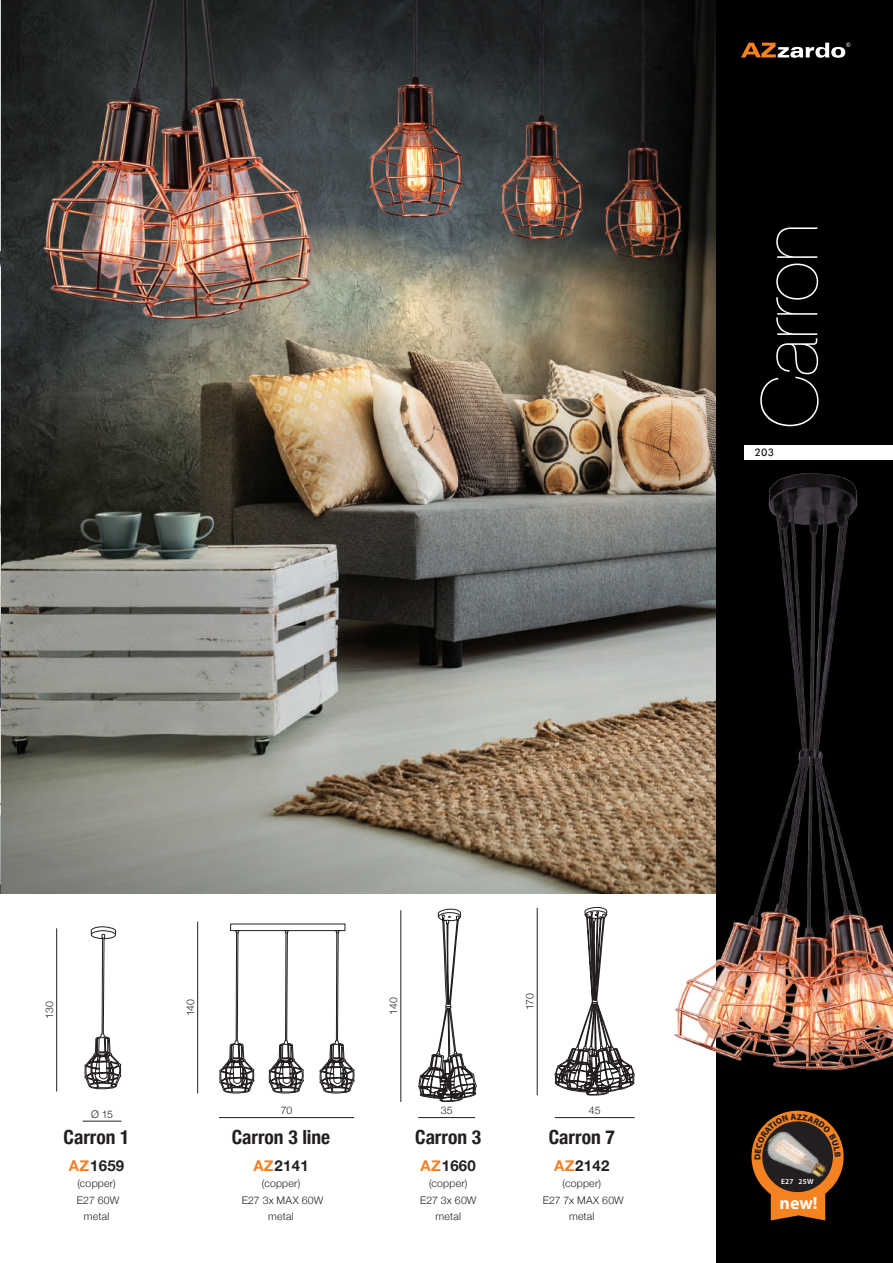
<style>
.page{position:relative;width:893px;height:1263px;background:#fff}
.page>*{position:absolute;margin:0;border:0;box-sizing:border-box;transform-origin:0 0}
.t1{font:200 78px "Helvetica Neue";color:#fff}
.t2{font:700 condensed 19.5px "Helvetica Neue";color:#231f20}
.t3{font:700 17.85px "Myriad Pro";color:#fff}
.t4{font:700 15px "Helvetica Neue";letter-spacing:.02em;color:#231f20}
.t5{font:300 10.5px/16.5px "Helvetica Neue";letter-spacing:.02em;color:#231f20;text-align:center}
.t6{font:10.5px "Futura Md EU";color:#231f20}
.t7{font:900 8.7px "Myriad Pro";color:#231f20}
.t8{font:600 7.5px "Myriad Pro";letter-spacing:.04em;color:#fff}
.s1{color:#f58124}
</style>
<div class="page">
<img style="left:0;top:0;width:716px;height:893px">
<div style="left:716px;top:0;width:177px;height:1263px;background:#000"></div>
<div style="left:744px;top:445px;width:149px;height:14px;background:#fff"></div>
<svg style="left:741px;top:43px;width:109px;height:15px"></svg>
<svg style="left:84px;top:926px;width:38px;height:163px"></svg>
<svg style="left:418px;top:908px;width:59px;height:194px"></svg>
<svg style="left:555px;top:907px;width:80px;height:188px"></svg>
<svg style="left:219px;top:924px;width:136px;height:169px"></svg>
<hr style="left:56px;top:928px;width:1px;height:163px;background:#231f20">
<hr style="left:401px;top:910px;width:1px;height:192px;background:#231f20">
<hr style="left:537px;top:908px;width:1px;height:187px;background:#231f20">
<hr style="left:197px;top:922px;width:1px;height:171px;background:#231f20">
<hr style="left:83px;top:1121px;width:39px;height:1px;background:#231f20">
<hr style="left:418px;top:1117px;width:57px;height:1px;background:#231f20">
<hr style="left:555px;top:1117px;width:80px;height:1px;background:#231f20">
<hr style="left:219px;top:1117px;width:135px;height:1px;background:#231f20">
<div style="left:751px;top:1111px;width:93px;height:92px;border:11px solid #f58220;border-radius:50%"></div>
<img style="left:755px;top:1157px;width:84px;height:40px">
<svg style="left:771px;top:1193px;width:54px;height:27px"></svg>
<img style="left:664px;top:459px;width:229px;height:612px">
<svg style="left:755px;top:1114px;width:86px;height:43px;background:#885f3c"></svg>
<h1 class="t1" style="left:729px;top:428px;width:207px;rotate:-90deg">Carron</h1>
<p class="t6" style="left:755px;top:446px;width:21px">203</p>
<p class="t5" style="left:40px;top:1018px;width:19px;rotate:-90deg">130</p>
<p class="t5" style="left:384px;top:1015px;width:19px;rotate:-90deg">140</p>
<p class="t5" style="left:521px;top:1010px;width:18px;rotate:-90deg">170</p>
<p class="t5" style="left:181px;top:1016px;width:19px;rotate:-90deg">140</p>
<p class="t5" style="left:91px;top:1105px;width:23px">Ø 15</p>
<p class="t5" style="left:281px;top:1101px;width:13px">70</p>
<p class="t5" style="left:441px;top:1101px;width:13px">35</p>
<p class="t5" style="left:589px;top:1101px;width:13px">45</p>
<h2 class="t2" style="left:64px;top:1121px;width:67px">Carron 1</h2>
<h3 class="t4" style="left:69px;top:1153px;width:57px"><span class="s1">AZ</span> 1659</h3>
<p class="t5" style="left:77px;top:1174px;width:44px">(copper)<br>E27 60W metal</p>
<h2 class="t2" style="left:232px;top:1121px;width:100px">Carron 3 line</h2>
<h3 class="t4" style="left:253px;top:1154px;width:57px"><span class="s1">AZ</span> 2141</h3>
<p class="t5" style="left:242px;top:1175px;width:83px">(copper)<br>E27 3x MAX 60W metal</p>
<h2 class="t2" style="left:415px;top:1121px;width:67px">Carron 3</h2>
<h3 class="t4" style="left:421px;top:1153px;width:57px"><span class="s1">AZ</span> 1660</h3>
<p class="t5" style="left:420px;top:1174px;width:58px">(copper)<br>E27 3x 60W metal</p>
<h2 class="t2" style="left:549px;top:1121px;width:67px">Carron 7</h2>
<h3 class="t4" style="left:554px;top:1154px;width:57px"><span class="s1">AZ</span> 2142</h3>
<p class="t5" style="left:543px;top:1175px;width:83px">(copper)<br>E27 7x MAX 60W metal</p>
<p class="t7" style="left:752px;top:1160px;width:8px;rotate:-90deg">D</p>
<p class="t8" style="left:781px;top:1177px;width:34px">E27 25W</p>
<h3 class="t3" style="left:780px;top:1191px;width:40px">new!</h3>
</div>
